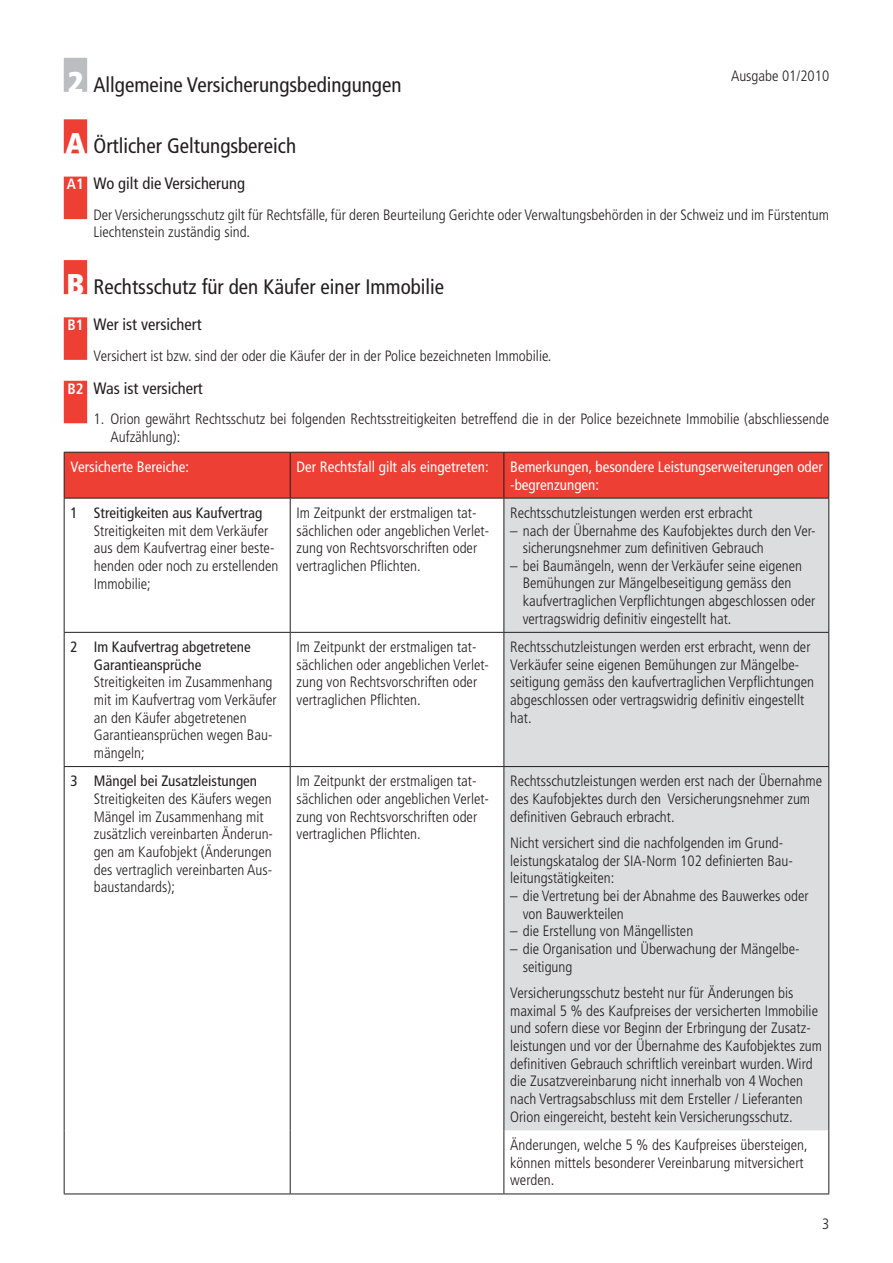
<style>
.page{position:relative;width:893px;height:1263px;background:#fff}
.page>*{position:absolute;margin:0;border:0;box-sizing:border-box;transform-origin:0 0}
.t1{font:condensed 21px "Frutiger";color:#231f20}
.t2{font:condensed 16.5px "Frutiger";color:#231f20}
.t3{font:300 condensed 15px/17.7px "Frutiger";color:#231f20}
.t4{font:condensed 15px/17.7px "Frutiger";color:#fff}
.t5{font:condensed 15px/17.7px "Frutiger";color:#231f20}
.s1{font-weight:900;font-size:30px;color:#fff}
.s2{font-weight:700;font-size:15px;color:#fff}
</style>
<div class="page">
<div style="left:64px;top:58px;width:23px;height:34px;background:#bcbdc0"></div>
<div style="left:64px;top:119px;width:23px;height:34px;background:#ee3f34"></div>
<div style="left:64px;top:177px;width:23px;height:42px;background:#ee3f34"></div>
<div style="left:64px;top:260px;width:23px;height:34px;background:#ee3f34"></div>
<div style="left:64px;top:317px;width:23px;height:43px;background:#ee3f34"></div>
<div style="left:64px;top:381px;width:23px;height:42px;background:#ee3f34"></div>
<div style="left:65px;top:453px;width:763px;height:45px;background:#ee3f34"></div>
<div style="left:504px;top:499px;width:324px;height:631px;background:#dcdddf"></div>
<hr style="left:64px;top:452px;width:226px;height:1px;background:#231f20">
<hr style="left:64px;top:453px;width:1px;height:45px;background:#231f20">
<hr style="left:290px;top:452px;width:214px;height:1px;background:#231f20">
<hr style="left:290px;top:453px;width:1px;height:45px;background:#231f20">
<hr style="left:504px;top:452px;width:325px;height:1px;background:#231f20">
<hr style="left:503px;top:453px;width:1px;height:45px;background:#231f20">
<hr style="left:828px;top:453px;width:1px;height:45px;background:#231f20">
<hr style="left:64px;top:498px;width:226px;height:1px;background:#231f20">
<hr style="left:64px;top:498px;width:1px;height:134px;background:#231f20">
<hr style="left:290px;top:498px;width:214px;height:1px;background:#231f20">
<hr style="left:290px;top:498px;width:1px;height:134px;background:#231f20">
<hr style="left:504px;top:498px;width:325px;height:1px;background:#231f20">
<hr style="left:503px;top:498px;width:1px;height:134px;background:#231f20">
<hr style="left:828px;top:498px;width:1px;height:134px;background:#231f20">
<hr style="left:64px;top:632px;width:226px;height:1px;background:#231f20">
<hr style="left:64px;top:633px;width:1px;height:133px;background:#231f20">
<hr style="left:290px;top:632px;width:214px;height:1px;background:#231f20">
<hr style="left:290px;top:633px;width:1px;height:133px;background:#231f20">
<hr style="left:504px;top:632px;width:325px;height:1px;background:#231f20">
<hr style="left:503px;top:633px;width:1px;height:133px;background:#231f20">
<hr style="left:828px;top:633px;width:1px;height:133px;background:#231f20">
<hr style="left:64px;top:766px;width:226px;height:1px;background:#231f20">
<hr style="left:64px;top:767px;width:1px;height:363px;background:#231f20">
<hr style="left:290px;top:766px;width:214px;height:1px;background:#231f20">
<hr style="left:290px;top:767px;width:1px;height:363px;background:#231f20">
<hr style="left:504px;top:766px;width:325px;height:1px;background:#231f20">
<hr style="left:503px;top:767px;width:1px;height:363px;background:#231f20">
<hr style="left:828px;top:767px;width:1px;height:363px;background:#231f20">
<hr style="left:64px;top:1130px;width:1px;height:63px;background:#231f20">
<hr style="left:290px;top:1130px;width:1px;height:63px;background:#231f20">
<hr style="left:503px;top:1130px;width:1px;height:63px;background:#231f20">
<hr style="left:828px;top:1130px;width:1px;height:63px;background:#231f20">
<hr style="left:64px;top:1193px;width:226px;height:1px;background:#231f20">
<hr style="left:290px;top:1193px;width:214px;height:1px;background:#231f20">
<hr style="left:504px;top:1193px;width:325px;height:1px;background:#231f20">
<h1 class="t1" style="left:68px;top:72px;width:335px"><span class="s1">2</span> Allgemeine Versicherungsbedingungen</h1>
<p class="t3" style="left:731px;top:67px;width:100px">Ausgabe 01/2010</p>
<h1 class="t1" style="left:65px;top:134px;width:232px"><span class="s1">A</span> Örtlicher Geltungsbereich</h1>
<p class="t2" style="left:67px;top:174px;width:180px"><span class="s2">A1</span> Wo gilt die Versicherung</p>
<p class="t3" style="left:94px;top:206px;width:737px">Der Versicherungsschutz gilt für Rechtsfälle, für deren Beurteilung Gerichte oder Verwaltungsbehörden in der Schweiz und im Fürstentum<br>Liechtenstein zuständig sind.</p>
<h1 class="t1" style="left:67px;top:275px;width:379px"><span class="s1">B</span> Rechtsschutz für den Käufer einer Immobilie</h1>
<p class="t2" style="left:67px;top:315px;width:136px"><span class="s2">B1</span> Wer ist versichert</p>
<p class="t3" style="left:94px;top:347px;width:459px">Versichert ist bzw. sind der oder die Käufer der in der Police bezeichneten Immobilie.</p>
<p class="t2" style="left:67px;top:378px;width:137px"><span class="s2">B2</span> Was ist versichert</p>
<p class="t3" style="left:111px;top:410px;width:720px;text-indent:-17px">1. Orion gewährt Rechtsschutz bei folgenden Rechtsstreitigkeiten betreffend die in der Police bezeichnete Immobilie (abschliessende<br>Aufzählung):</p>
<p class="t4" style="left:71px;top:458px;width:120px">Versicherte Bereiche:</p>
<p class="t4" style="left:297px;top:458px;width:194px">Der Rechtsfall gilt als eingetreten:</p>
<p class="t4" style="left:510px;top:458px;width:314px">Bemerkungen, besondere Leistungserweiterungen oder -begrenzungen:</p>
<p class="t5" style="left:71px;top:504px;width:193px">1 Streitigkeiten aus Kaufvertrag</p>
<p class="t3" style="left:94px;top:522px;width:186px">Streitigkeiten mit dem Verkäufer aus dem Kaufvertrag einer beste&shy;henden oder noch zu erstellenden<br>Immobilie;</p>
<p class="t3" style="left:297px;top:504px;width:194px">Im Zeitpunkt der erstmaligen tat&shy;sächlichen oder angeblichen Verlet&shy;zung von Rechtsvorschriften oder vertraglichen Pflichten.</p>
<p class="t3" style="left:510px;top:504px;width:244px">Rechtsschutzleistungen werden erst erbracht</p>
<p class="t3" style="left:523px;top:522px;width:294px;text-indent:-12px">– nach der Übernahme des Kaufobjektes durch den Ver&shy;sicherungsnehmer zum definitiven Gebrauch</p>
<p class="t3" style="left:523px;top:557px;width:294px;text-indent:-12px">– bei Baumängeln, wenn der Verkäufer seine eigenen Bemühungen zur Mängelbeseitigung gemäss den kaufvertraglichen Verpflichtungen abgeschlossen oder vertragswidrig definitiv eingestellt hat.</p>
<p class="t5" style="left:94px;top:638px;width:158px;text-indent:-23px">2 Im Kaufvertrag abgetretene<br>Garantieansprüche</p>
<p class="t3" style="left:94px;top:673px;width:184px">Streitigkeiten im Zusammenhang mit im Kaufvertrag vom Verkäufer an den Käufer abgetretenen<br>Garantieansprüchen wegen Bau&shy;mängeln;</p>
<p class="t5" style="left:70px;top:772px;width:188px">3 Mängel bei Zusatzleistungen</p>
<p class="t3" style="left:94px;top:790px;width:181px">Streitigkeiten des Käufers wegen<br>Mängel im Zusammenhang mit zusätzlich vereinbarten Änderun&shy;gen am Kaufobjekt (Änderungen des vertraglich vereinbarten Aus&shy;baustandards);</p>
<p class="t3" style="left:297px;top:638px;width:194px">Im Zeitpunkt der erstmaligen tat&shy;sächlichen oder angeblichen Verlet&shy;zung von Rechtsvorschriften oder vertraglichen Pflichten.</p>
<p class="t3" style="left:510px;top:638px;width:305px">Rechtsschutzleistungen werden erst erbracht, wenn der Verkäufer seine eigenen Bemühungen zur Mängelbe&shy;seitigung gemäss den kaufvertraglichen Verpflichtungen abgeschlossen oder vertragswidrig definitiv eingestellt hat.</p>
<p class="t3" style="left:297px;top:772px;width:194px">Im Zeitpunkt der erstmaligen tat&shy;sächlichen oder angeblichen Verlet&shy;zung von Rechtsvorschriften oder vertraglichen Pflichten.</p>
<p class="t3" style="left:510px;top:772px;width:313px">Rechtsschutzleistungen werden erst nach der Übernahme des Kaufobjektes durch den Versicherungsnehmer zum definitiven Gebrauch erbracht.</p>
<p class="t3" style="left:510px;top:834px;width:284px">Nicht versichert sind die nachfolgenden im Grund&shy;leistungskatalog der SIA-Norm 102 definierten Bau&shy;leitungstätigkeiten:</p>
<p class="t3" style="left:523px;top:887px;width:287px;text-indent:-12px">– die Vertretung bei der Abnahme des Bauwerkes oder von Bauwerkteilen</p>
<p class="t3" style="left:510px;top:922px;width:185px">– die Erstellung von Mängellisten</p>
<p class="t3" style="left:523px;top:940px;width:278px;text-indent:-12px">– die Organisation und Überwachung der Mängelbe&shy;seitigung</p>
<p class="t3" style="left:510px;top:984px;width:313px">Versicherungsschutz besteht nur für Änderungen bis maximal 5 % des Kaufpreises der versicherten Immobilie und sofern diese vor Beginn der Erbringung der Zusatz&shy;leistungen und vor der Übernahme des Kaufobjektes zum definitiven Gebrauch schriftlich vereinbart wurden. Wird die Zusatzvereinbarung nicht innerhalb von 4 Wochen nach Vertragsabschluss mit dem Ersteller / Lieferanten Orion eingereicht, besteht kein Versicherungsschutz.</p>
<p class="t3" style="left:510px;top:1136px;width:299px">Änderungen, welche 5 % des Kaufpreises übersteigen, können mittels besonderer Vereinbarung mitversichert werden.</p>
<p class="t3" style="left:822px;top:1215px;width:9px">3</p>
</div>
